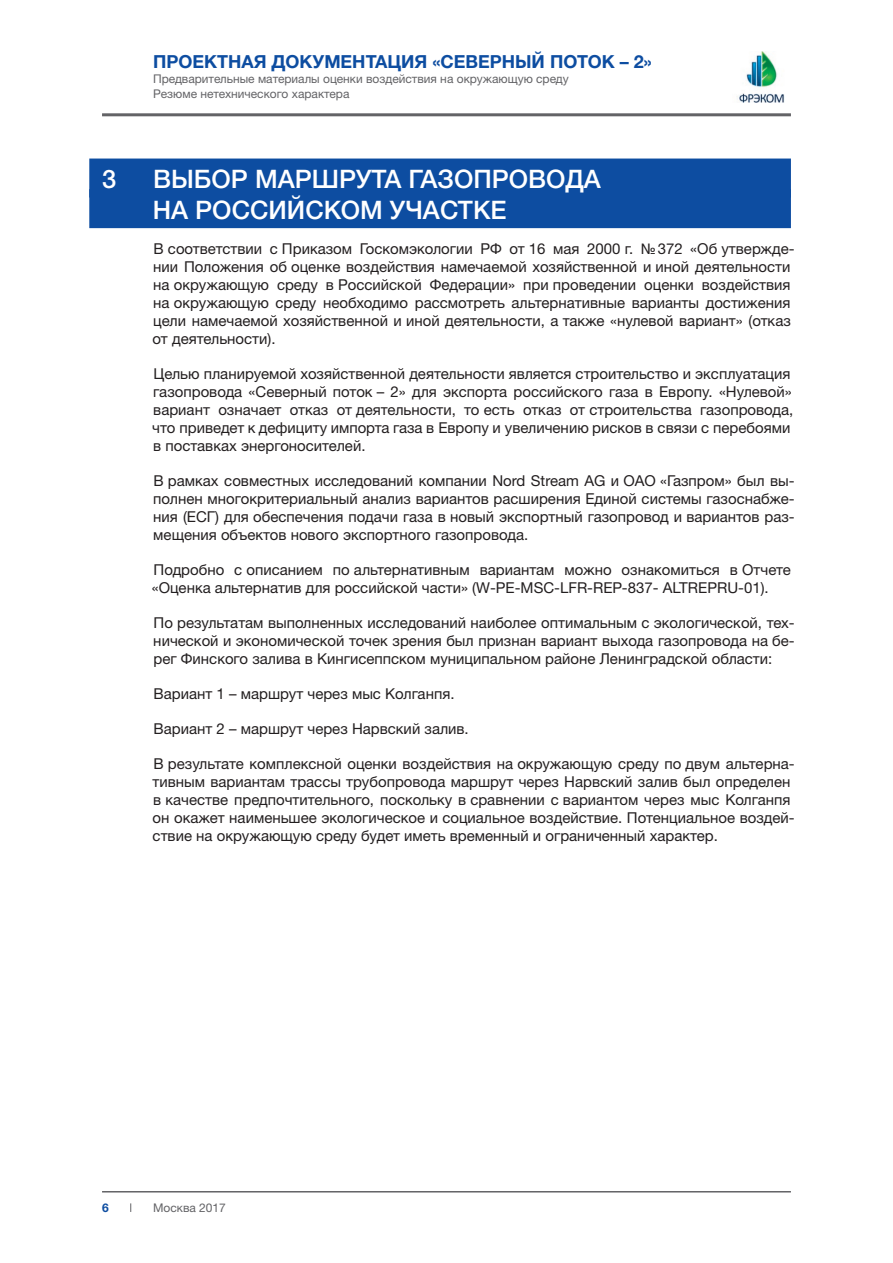
<style>
.page{position:relative;width:893px;height:1263px;background:#fff}
.page>*{position:absolute;margin:0;border:0;box-sizing:border-box;transform-origin:0 0}
.t1{font:500 25.5px/30.6px "Helvetica Neue LTCYR";color:#fff}
.t2{font:700 18px "Helvetica Neue LTCYR";color:#0d4da1}
.t3{font:15px/18px "Helvetica Neue LTCYR";color:#231f20}
.t4{font:12px/14.4px "Helvetica Neue LTCYR";color:#636366}
.t5{font:700 12px "Helvetica Neue LTCYR";color:#0d4da1}
</style>
<div class="page">
<img style="left:737px;top:51px;width:48px;height:51px">
<div style="left:89px;top:159px;width:702px;height:39px;background:#0d4da1"></div>
<div style="left:89px;top:189px;width:702px;height:39px;background:#0d4da1"></div>
<hr style="left:102px;top:113px;width:689px;height:3px;background:#636366">
<hr style="left:102px;top:1191px;width:689px;height:1px;background:#636366">
<p class="t2" style="left:153px;top:51px;width:500px">ПРОЕКТНАЯ ДОКУМЕНТАЦИЯ «СЕВЕРНЫЙ ПОТОК – 2»</p>
<p class="t4" style="left:153px;top:72px;width:417px">Предварительные материалы оценки воздействия на окружающую среду<br>Резюме нетехнического характера</p>
<h1 class="t1" style="left:102px;top:164px;width:16px">3</h1>
<h1 class="t1" style="left:153px;top:164px;width:450px">ВЫБОР МАРШРУТА ГАЗОПРОВОДА<br>НА РОССИЙСКОМ УЧАСТКЕ</h1>
<p class="t3" style="left:153px;top:239px;width:644px">В соответствии с Приказом Госкомэкологии РФ от 16 мая 2000 г. №372 «Об утвержде&shy;нии Положения об оценке воздействия намечаемой хозяйственной и иной деятельности на окружающую среду в Российской Федерации» при проведении оценки воздействия на окружающую среду необходимо рассмотреть альтернативные варианты достижения цели намечаемой хозяйственной и иной деятельности, а также «нулевой вариант» (отказ от деятельности).</p>
<p class="t3" style="left:152px;top:364px;width:643px">Целью планируемой хозяйственной деятельности является строительство и эксплуатация газопровода «Северный поток – 2» для экспорта российского газа в Европу. «Нулевой» вариант означает отказ от деятельности, то есть отказ от строительства газопровода, что приведет к дефициту импорта газа в Европу и увеличению рисков в связи с перебоями в поставках энергоносителей.</p>
<p class="t3" style="left:153px;top:471px;width:643px;text-align:justify">В рамках совместных исследований компании Nord Stream AG и ОАО «Газпром» был вы&shy;полнен многокритериальный анализ вариантов расширения Единой системы газоснабже&shy;ния (ЕСГ) для обеспечения подачи газа в новый экспортный газопровод и вариантов раз&shy;мещения объектов нового экспортного газопровода.</p>
<p class="t3" style="left:152px;top:560px;width:641px">Подробно с описанием по альтернативным вариантам можно ознакомиться в Отчете «Оценка альтернатив для российской части» (W-PE-MSC‑LFR-REP-837- ALTREPRU-01).</p>
<p class="t3" style="left:153px;top:613px;width:643px;text-align:justify">По результатам выполненных исследований наиболее оптимальным с экологической, тех&shy;нической и экономической точек зрения был признан вариант выхода газопровода на бе&shy;рег Финского залива в Кингисеппском муниципальном районе Ленинградской области:</p>
<p class="t3" style="left:154px;top:685px;width:303px">Вариант 1 – маршрут через мыс Колганпя.</p>
<p class="t3" style="left:154px;top:720px;width:317px">Вариант 2 – маршрут через Нарвский залив.</p>
<p class="t3" style="left:152px;top:755px;width:644px">В результате комплексной оценки воздействия на окружающую среду по двум альтерна&shy;тивным вариантам трассы трубопровода маршрут через Нарвский залив был определен в качестве предпочтительного, поскольку в сравнении с вариантом через мыс Колганпя он окажет наименьшее экологическое и социальное воздействие. Потенциальное воздей&shy;ствие на окружающую среду будет иметь временный и ограниченный характер.</p>
<p class="t5" style="left:102px;top:1200px;width:8px">6</p>
<p class="t4" style="left:153px;top:1200px;width:74px">Москва 2017</p>
</div>
